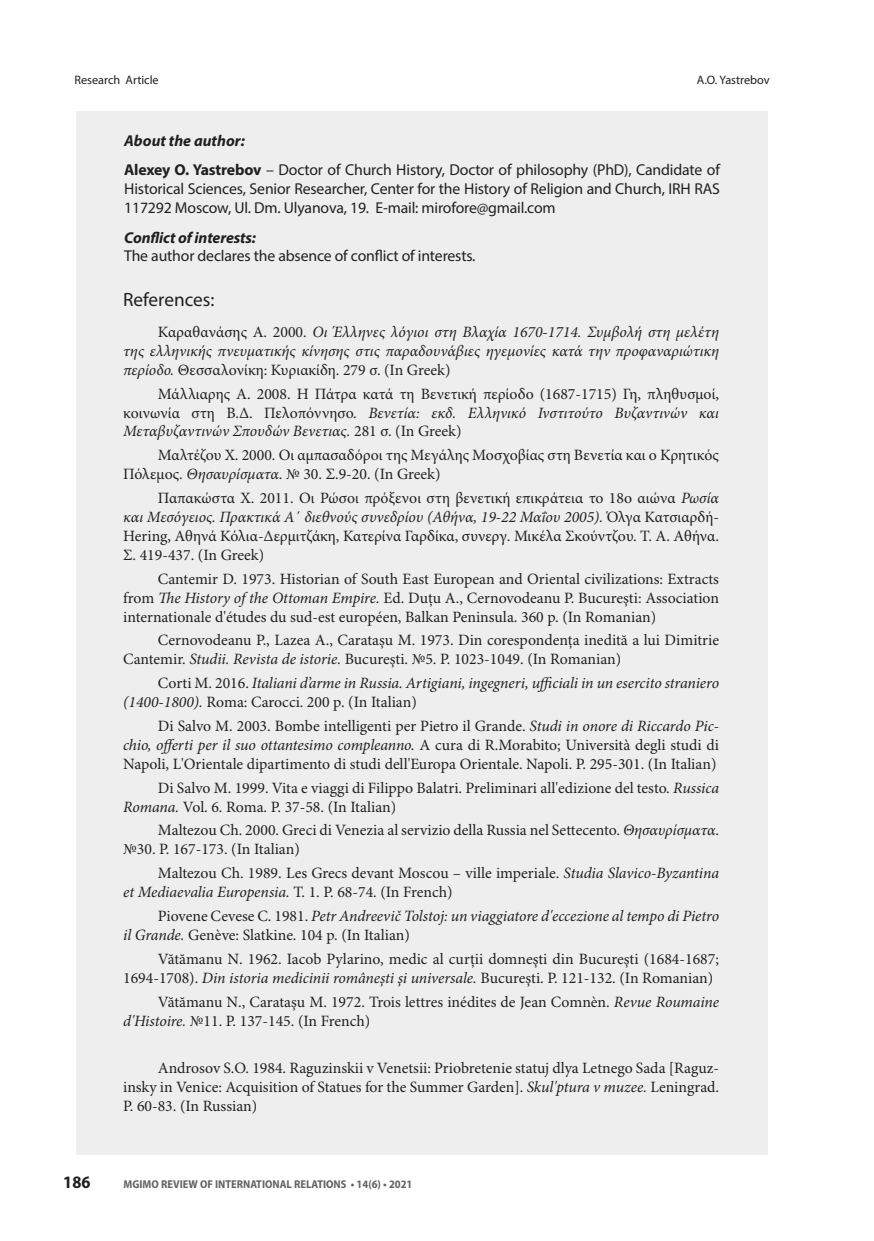
<style>
.page{position:relative;width:874px;height:1241px;background:#fff}
.page>*{position:absolute;margin:0;border:0;box-sizing:border-box;transform-origin:0 0}
.t1{font:19.25px "Myriad Pro";color:#231f20}
.t2{font:700 semi-condensed 17.5px "Myriad Pro";color:#231f20}
.t3{font:15.75px/18.9px "Minion Pro";color:#231f20}
.t4{font:italic 15.75px/18.9px "Minion Pro";letter-spacing:-.005em;color:#231f20}
.t5{font:15.75px/18.9px "Myriad Pro";letter-spacing:-.01em;color:#231f20;text-align:justify}
.t6{font:italic 700 15.75px "Myriad Pro";letter-spacing:-.01em;color:#231f20}
.t7{font:12.25px "Myriad Pro";color:#231f20}
.t8{font:700 semi-condensed 11.38px "Myriad Pro";color:#636366}
.s1{font-weight:700}
.s2{font-style:normal}
.s3{font-style:italic}
</style>
<div class="page">
<div style="left:74px;top:109px;width:695px;height:1047px;background:#eeeeef;border:2px solid #fff"></div>
<p class="t7" style="left:74px;top:72px;width:86px">Research Article</p>
<p class="t7" style="left:696px;top:72px;width:74px">A.O. Yastrebov</p>
<p class="t6" style="left:124px;top:130px;width:122px">About the author:</p>
<p class="t5" style="left:124px;top:160px;width:597px"><span class="s1">Alexey O. Yastrebov</span> – Doctor of Church History, Doctor of philosophy (PhD), Candidate of Historical Sciences, Senior Researcher, Center for the History of Religion and Church, IRH RAS 117292 Moscow, Ul. Dm. Ulyanova, 19. E-mail: mirofore@gmail.com</p>
<p class="t6" style="left:124px;top:227px;width:133px">Conflict of interests:</p>
<p class="t5" style="left:124px;top:246px;width:353px">The author declares the absence of conflict of interests.</p>
<p class="t1" style="left:123px;top:287px;width:93px">References:</p>
<p class="t4" style="left:123px;top:322px;width:597px;text-align:justify;text-indent:35px"><span class="s2">Καραθανάσης Α. 2000.</span> Οι Έλληνες λόγιοι στη Βλαχία 1670-1714. Συμβολή στη μελέτη της ελληνικής πνευματικής κίνησης στις παραδουνάβιες ηγεμονίες κατά την προφαναριώτικη περίοδο. <span class="s2">Θεσσαλονίκη: Κυριακίδη. 279 σ. (In Greek)</span></p>
<p class="t3" style="left:123px;top:384px;width:597px;text-align:justify;text-indent:35px">Μάλλιαρης Α. 2008. Η Πάτρα κατά τη Βενετική περίοδο (1687-1715) Γη, πληθυσμοί, κοινωνία στη Β.Δ. Πελοπόννησο. <span class="s3">Βενετία: εκδ. Ελληνικό Ινστιτούτο Βυζαντινών και Μεταβυζαντινών Σπουδών Βενετιας.</span> 281 σ. (In Greek)</p>
<p class="t3" style="left:123px;top:446px;width:597px;text-indent:35px">Μαλτέζου Χ. 2000. Οι αμπασαδόροι της Μεγάλης Μοσχοβίας στη Βενετία και ο Κρητικός<br>Πόλεμος. <span class="s3">Θησαυρίσματα</span>. № 30. Σ.9-20. (In Greek)</p>
<p class="t3" style="left:123px;top:489px;width:597px;text-align:justify;text-indent:35px">Παπακώστα Χ. 2011. Οι Ρώσοι πρόξενοι στη βενετική επικράτεια το 18ο αιώνα <span class="s3">Ρωσία και Μεσόγειος. Πρακτικά Α΄ διεθνούς συνεδρίου (Αθήνα, 19-22 Μαΐου 2005).</span> Όλγα Κατσιαρδή-Hering, Αθηνά Κόλια-Δερμιτζάκη, Κατερίνα Γαρδίκα, συνεργ. Μικέλα Σκούντζου. Τ. Α. Αθήνα.<br>Σ. 419-437. (In Greek)</p>
<p class="t3" style="left:123px;top:569px;width:597px;text-align:justify;text-indent:35px">Cantemir D. 1973. Historian of South East European and Oriental civilizations: Extracts from <span class="s3">The History of the Ottoman Empire.</span> Ed. Duțu A., Cernovodeanu P. Bucureşti: Association internationale d'études du sud-est européen, Balkan Peninsula. 360 p. (In Romanian)</p>
<p class="t3" style="left:123px;top:631px;width:597px;text-indent:35px">Cernovodeanu P., Lazea A., Carataşu M. 1973. Din corespondenţa inedită a lui Dimitrie<br>Cantemir. <span class="s3">Studii. Revista de istorie.</span> Bucureşti. №5. P. 1023-1049. (In Romanian)</p>
<p class="t4" style="left:123px;top:673px;width:597px;text-indent:35px"><span class="s2">Corti M. 2016.</span> Italiani d’arme in Russia. Artigiani, ingegneri, ufficiali in un esercito straniero (1400-1800). <span class="s2">Roma: Carocci. 200 p. (In Italian)</span></p>
<p class="t3" style="left:123px;top:717px;width:597px;text-align:justify;text-indent:35px">Di Salvo M. 2003. Bombe intelligenti per Pietro il Grande. <span class="s3">Studi in onore di Riccardo Pic&shy;chio, offerti per il suo ottantesimo compleanno.</span> A cura di R.Morabito; Università degli studi di Napoli, L'Orientale dipartimento di studi dell'Europa Orientale. Napoli. P. 295-301. (In Italian)</p>
<p class="t3" style="left:123px;top:778px;width:597px;text-indent:35px">Di Salvo M. 1999. Vita e viaggi di Filippo Balatri. Preliminari all'edizione del testo. <span class="s3">Russica<br>Romana.</span> Vol. 6. Roma. P. 37-58. (In Italian)</p>
<p class="t3" style="left:123px;top:821px;width:597px;text-indent:35px">Maltezou Ch. 2000. Greci di Venezia al servizio della Russia nel Settecento. <span class="s3">Θησαυρίσματα</span>. №30. P. 167-173. (In Italian)</p>
<p class="t3" style="left:123px;top:864px;width:597px;text-indent:35px">Maltezou Ch. 1989. Les Grecs devant Moscou – ville imperiale. <span class="s3">Studia Slavico-Byzantina et Mediaevalia Europensia.</span> T. 1. P. 68-74. (In French)</p>
<p class="t4" style="left:123px;top:906px;width:597px;text-indent:35px"><span class="s2">Piovene Cevese C. 1981.</span> Petr Andreevič Tolstoj: un viaggiatore d'eccezione al tempo di Pietro il Grande. <span class="s2">Genève: Slatkine. 104 p. (In Italian)</span></p>
<p class="t3" style="left:123px;top:949px;width:597px;text-indent:35px">Vătămanu N. 1962. Iacob Pylarino, medic al curţii domneşti din Bucureşti (1684-1687;<br>1694-1708). <span class="s3">Din istoria mediсinii româneşti şi universale.</span> Bucureşti. P. 121-132. (In Romanian)</p>
<p class="t3" style="left:123px;top:992px;width:597px;text-indent:35px">Vătămanu N., Carataşu M. 1972. Trois lettres inédites de Jean Comnèn. <span class="s3">Revue Roumaine d'Histoire.</span> №11. P. 137-145. (In French)</p>
<p class="t3" style="left:123px;top:1059px;width:597px;text-align:justify;text-indent:35px">Androsov S.O. 1984. Raguzinskii v Venetsii: Priobretenie statuj dlya Letnego Sada [Raguz&shy;insky in Venice: Acquisition of Statues for the Summer Garden]. <span class="s3">Skul'ptura v muzee.</span> Leningrad.<br>P. 60-83. (In Russian)</p>
<p class="t2" style="left:63px;top:1170px;width:29px">186</p>
<p class="t8" style="left:123px;top:1176px;width:290px">MGIMO REVIEW OF INTERNATIONAL RELATIONS • 14(6) • 2021</p>
</div>
